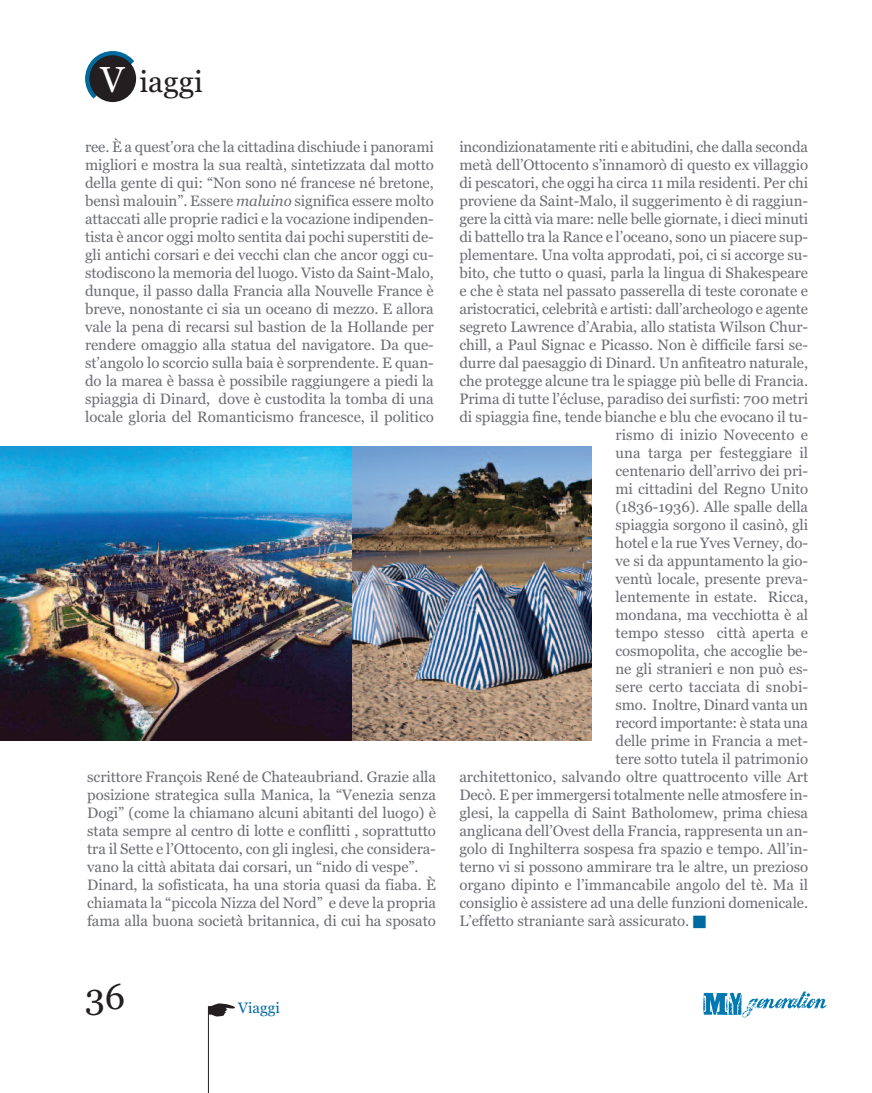
<style>
.page{position:relative;width:872px;height:1093px;background:#fff}
.page>*{position:absolute;margin:0;border:0;box-sizing:border-box;transform-origin:0 0}
.t1{font:36px "Georgia";color:#231f20}
.t2{font:30px "Georgia";color:#231f20}
.t3{font:15px/18px "Georgia";letter-spacing:-.005em;color:#6c6e73;text-align:justify}
.t4{font:15px "Georgia";color:#006a9f}
.s1{font-size:36px;color:#fff}
.s2{font-style:italic}
.s3{color:#006a9f}
</style>
<div class="page">
<img style="left:0;top:446px;width:352px;height:294px">
<img style="left:352px;top:446px;width:239px;height:294px">
<svg style="left:85px;top:51px;width:49px;height:48px"></svg>
<div style="left:89px;top:55px;width:47px;height:47px;background:#231f20;border-radius:50%"></div>
<hr style="left:208px;top:1006px;width:1px;height:87px;background:#231f20">
<svg style="left:703px;top:991px;width:123px;height:26px"></svg>
<svg style="left:208px;top:1003px;width:27px;height:13px"></svg>
<h2 class="t2" style="left:100px;top:64px;width:104px"><span class="s1">V</span> iaggi</h2>
<p class="t3" style="left:85px;top:137px;width:350px">ree. È a quest’ora che la cittadina dischiude i panorami migliori e mostra la sua realtà, sintetizzata dal motto della gente di qui: “Non sono né francese né bretone, bensì malouin”. Essere <span class="s2">maluino</span> significa essere molto attaccati alle proprie radici e la vocazione indipenden&shy;tista è ancor oggi molto sentita dai pochi superstiti de&shy;gli antichi corsari e dei vecchi clan che ancor oggi cu&shy;stodiscono la memoria del luogo. Visto da Saint-Malo, dunque, il passo dalla Francia alla Nouvelle France è breve, nonostante ci sia un oceano di mezzo. E allora vale la pena di recarsi sul bastion de la Hollande per rendere omaggio alla statua del navigatore. Da que&shy;st’angolo lo scorcio sulla baia è sorprendente. E quan&shy;do la marea è bassa è possibile raggiungere a piedi la spiaggia di Dinard, dove è custodita la tomba di una locale gloria del Romanticismo francesce, il politico</p>
<p class="t3" style="left:87px;top:768px;width:350px;text-align:left">scrittore François René de Chateaubriand. Grazie alla posizione strategica sulla Manica, la “Venezia senza Dogi” (come la chiamano alcuni abitanti del luogo) è stata sempre al centro di lotte e conflitti , soprattutto tra il Sette e l’Ottocento, con gli inglesi, che considera&shy;vano la città abitata dai corsari, un “nido di vespe”.<br>Dinard, la sofisticata, ha una storia quasi da fiaba. È chiamata la “piccola Nizza del Nord” e deve la propria fama alla buona società britannica, di cui ha sposato</p>
<h1 class="t1" style="left:85px;top:975px;width:42px">36</h1>
<p class="t4" style="left:238px;top:999px;width:43px">Viaggi</p>
<p class="t3" style="left:459px;top:137px;width:350px">incondizionatamente riti e abitudini, che dalla seconda</p>
<p class="t3" style="left:459px;top:155px;width:350px">metà dell’Ottocento s’innamorò di questo ex villaggio</p>
<p class="t3" style="left:459px;top:173px;width:350px">di pescatori, che oggi ha circa 11 mila residenti. Per chi</p>
<p class="t3" style="left:459px;top:191px;width:350px">proviene da Saint-Malo, il suggerimento è di raggiun-</p>
<p class="t3" style="left:459px;top:209px;width:350px">gere la città via mare: nelle belle giornate, i dieci minuti</p>
<p class="t3" style="left:459px;top:227px;width:350px">di battello tra la Rance e l’oceano, sono un piacere sup-</p>
<p class="t3" style="left:459px;top:245px;width:350px">plementare. Una volta approdati, poi, ci si accorge su-</p>
<p class="t3" style="left:459px;top:263px;width:350px">bito, che tutto o quasi, parla la lingua di Shakespeare</p>
<p class="t3" style="left:459px;top:281px;width:350px">e che è stata nel passato passerella di teste coronate e</p>
<p class="t3" style="left:459px;top:299px;width:350px">aristocratici, celebrità e artisti: dall’archeologo e agente</p>
<p class="t3" style="left:459px;top:317px;width:350px">segreto Lawrence d’Arabia, allo statista Wilson Chur-</p>
<p class="t3" style="left:459px;top:335px;width:350px">chill, a Paul Signac e Picasso. Non è difficile farsi se-</p>
<p class="t3" style="left:459px;top:353px;width:350px">durre dal paesaggio di Dinard. Un anfiteatro naturale,</p>
<p class="t3" style="left:459px;top:371px;width:350px">che protegge alcune tra le spiagge più belle di Francia.</p>
<p class="t3" style="left:459px;top:389px;width:350px">Prima di tutte l’écluse, paradiso dei surfisti: 700 metri</p>
<p class="t3" style="left:459px;top:407px;width:350px">di spiaggia fine, tende bianche e blu che evocano il tu-</p>
<p class="t3" style="left:615px;top:425px;width:194px">rismo di inizio Novecento e</p>
<p class="t3" style="left:615px;top:443px;width:194px">una targa per festeggiare il</p>
<p class="t3" style="left:615px;top:461px;width:194px">centenario dell’arrivo dei pri-</p>
<p class="t3" style="left:615px;top:479px;width:194px">mi cittadini del Regno Unito</p>
<p class="t3" style="left:615px;top:497px;width:194px">(1836-1936). Alle spalle della</p>
<p class="t3" style="left:615px;top:515px;width:194px">spiaggia sorgono il casinò, gli</p>
<p class="t3" style="left:615px;top:533px;width:194px">hotel e la rue Yves Verney, do-</p>
<p class="t3" style="left:615px;top:551px;width:194px">ve si da appuntamento la gio-</p>
<p class="t3" style="left:615px;top:569px;width:194px">ventù locale, presente preva-</p>
<p class="t3" style="left:615px;top:587px;width:194px">lentemente in estate. Ricca,</p>
<p class="t3" style="left:615px;top:605px;width:194px">mondana, ma vecchiotta è al</p>
<p class="t3" style="left:615px;top:623px;width:194px">tempo stesso città aperta e</p>
<p class="t3" style="left:615px;top:641px;width:194px">cosmopolita, che accoglie be-</p>
<p class="t3" style="left:615px;top:659px;width:194px">ne gli stranieri e non può es-</p>
<p class="t3" style="left:615px;top:677px;width:194px">sere certo tacciata di snobi-</p>
<p class="t3" style="left:615px;top:695px;width:194px">smo. Inoltre, Dinard vanta un</p>
<p class="t3" style="left:615px;top:713px;width:194px">record importante: è stata una</p>
<p class="t3" style="left:615px;top:731px;width:194px">delle prime in Francia a met-</p>
<p class="t3" style="left:615px;top:749px;width:194px">tere sotto tutela il patrimonio</p>
<p class="t3" style="left:459px;top:767px;width:350px">architettonico, salvando oltre quattrocento ville Art</p>
<p class="t3" style="left:459px;top:785px;width:350px">Decò. E per immergersi totalmente nelle atmosfere in-</p>
<p class="t3" style="left:459px;top:803px;width:350px">glesi, la cappella di Saint Batholomew, prima chiesa</p>
<p class="t3" style="left:459px;top:821px;width:350px">anglicana dell’Ovest della Francia, rappresenta un an-</p>
<p class="t3" style="left:459px;top:839px;width:350px">golo di Inghilterra sospesa fra spazio e tempo. All’in-</p>
<p class="t3" style="left:459px;top:857px;width:350px">terno vi si possono ammirare tra le altre, un prezioso</p>
<p class="t3" style="left:459px;top:875px;width:350px">organo dipinto e l’immancabile angolo del tè. Ma il</p>
<p class="t3" style="left:459px;top:893px;width:350px">consiglio è assistere ad una delle funzioni domenicale.</p>
<p class="t3" style="left:459px;top:911px;width:248px">L’effetto straniante sarà assicurato. <span class="s3">■</span></p>
</div>
